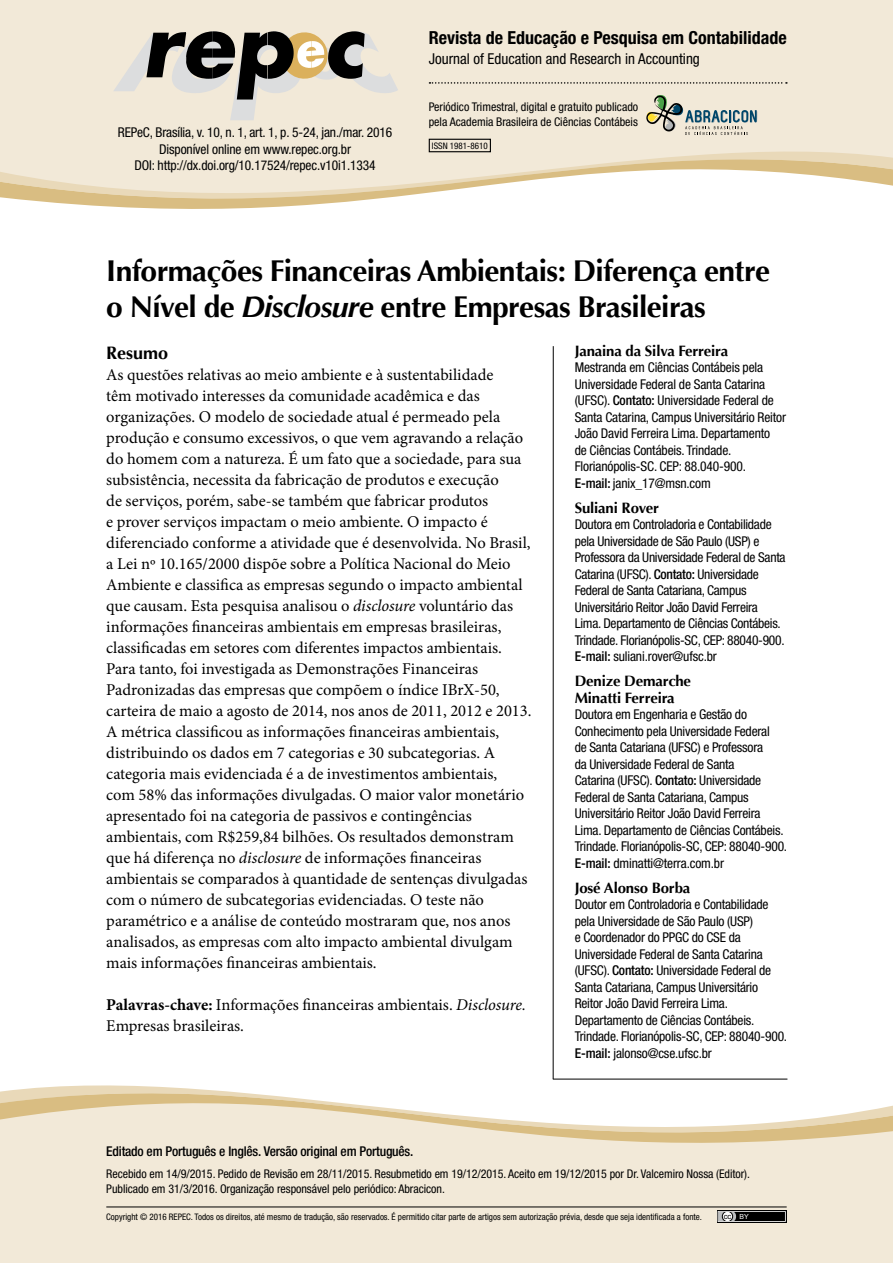
<style>
.page{position:relative;width:893px;height:1263px;background:#fff}
.page>*{position:absolute;margin:0;border:0;box-sizing:border-box;transform-origin:0 0}
.t1{font:700 30px/36px "Optima";letter-spacing:-.02em;color:#000}
.t2{font:700 condensed 18px "Helvetica Neue LT Std";color:#000}
.t3{font:700 18px "Optima";color:#000}
.t4{font:16.5px/21px "Minion Pro";color:#000}
.t5{font:700 15px/16.5px "Optima";letter-spacing:-.01em;color:#000}
.t6{font:condensed 15px "Helvetica Neue LT Std";color:#000}
.t7{font:condensed 13.5px/16.5px "Helvetica Neue LT Std";letter-spacing:-.015em;color:#000}
.t8{font:500 condensed 13.5px "Helvetica Neue LT Std";letter-spacing:-.015em;color:#000}
.t9{font:condensed 12px/15px "Helvetica Neue LT Std";letter-spacing:-.005em;color:#000}
.t10{font:condensed 9px "Helvetica Neue LT Std";color:#000}
.t11{font:7.5px "Arial";color:#000}
.s1{font-style:italic}
.s2{font-weight:500}
.s3{font-weight:700}
.s4{font-size:7.05px;color:#fff}
</style>
<div class="page">
<div style="left:0;top:0;width:893px;height:125px;background:#f2e9d8"></div>
<div style="left:0;top:1179px;width:893px;height:84px;background:#f2e9d8"></div>
<svg style="left:0;top:127px;width:893px;height:82px;fill:#f2e9d8"></svg>
<svg style="left:0;top:1060px;width:893px;height:119px;fill:#f2e9d8"></svg>
<hr style="left:106px;top:1206px;width:681px;height:1px;background:#000">
<div style="left:717px;top:1210px;width:70px;height:13px;background:#000"></div>
<svg style="left:718px;top:1211px;width:68px;height:11px"></svg>
<svg style="left:429px;top:82px;width:358px;height:2px"></svg>
<svg style="left:113px;top:30px;width:285px;height:90px;background:#b7b1a5"></svg>
<div style="left:429px;top:139px;width:62px;height:13px;border:1px solid #000"></div>
<svg style="left:644px;top:92px;width:114px;height:43px;background:#c3c4b7"></svg>
<hr style="left:553px;top:346px;width:1px;height:733px;background:#000">
<hr style="left:553px;top:1079px;width:234px;height:1px;background:#000">
<p class="t7" style="left:118px;top:124px;width:276px;text-align:center">REPeC, Brasília, v. 10, n. 1, art. 1, p. 5-24, jan./mar. 2016<br>Disponível online em www.repec.org.br<br>DOI: http://dx.doi.org/10.17524/repec.v10i1.1334</p>
<p class="t2" style="left:429px;top:27px;width:359px">Revista de Educação e Pesquisa em Contabilidade</p>
<p class="t6" style="left:429px;top:50px;width:273px">Journal of Education and Research in Accounting</p>
<p class="t9" style="left:429px;top:99px;width:211px">Periódico Trimestral, digital e gratuito publicado pela Academia Brasileira de Ciências Contábeis</p>
<p class="t10" style="left:432px;top:140px;width:57px">ISSN 1981-8610</p>
<h1 class="t1" style="left:106px;top:253px;width:665px">Informações Financeiras Ambientais: Diferença entre o Nível de <span class="s1">Disclosure</span> entre Empresas Brasileiras</h1>
<p class="t5" style="left:575px;top:343px;width:155px">Janaina da Silva Ferreira</p>
<p class="t7" style="left:575px;top:359px;width:213px">Mestranda em Ciências Contábeis pela Universidade Federal de Santa Catarina (UFSC). <span class="s2">Contato:</span> Universidade Federal de Santa Catarina, Campus Universitário Reitor João David Ferreira Lima. Departamento<br>de Ciências Contábeis. Trindade.<br>Florianópolis‑SC. CEP: 88.040-900.<br><span class="s2">E-mail:</span> janix_17@msn.com</p>
<p class="t5" style="left:575px;top:500px;width:86px">Suliani Rover</p>
<p class="t7" style="left:575px;top:516px;width:212px">Doutora em Controladoria e Contabilidade pela Universidade de São Paulo (USP) e Professora da Universidade Federal de Santa Catarina (UFSC). <span class="s2">Contato:</span> Universidade Federal de Santa Catariana, Campus Universitário Reitor João David Ferreira Lima. Departamento de Ciências Contábeis.<br>Trindade. Florianópolis-SC, CEP: 88040-900.<br><span class="s2">E-mail:</span> suliani.rover@ufsc.br</p>
<p class="t5" style="left:575px;top:673px;width:118px">Denize Demarche<br>Minatti Ferreira</p>
<p class="t7" style="left:575px;top:706px;width:214px">Doutora em Engenharia e Gestão do Conhecimento pela Universidade Federal<br>de Santa Catariana (UFSC) e Professora<br>da Universidade Federal de Santa<br>Catarina (UFSC). <span class="s2">Contato:</span> Universidade Federal de Santa Catariana, Campus Universitário Reitor João David Ferreira Lima. Departamento de Ciências Contábeis.<br>Trindade. Florianópolis-SC, CEP: 88040-900.<br><span class="s2">E-mail:</span> dminatti@terra.com.br</p>
<p class="t5" style="left:575px;top:880px;width:117px">José Alonso Borba</p>
<p class="t7" style="left:575px;top:896px;width:214px">Doutor em Controladoria e Contabilidade pela Universidade de São Paulo (USP)<br>e Coordenador do PPGC do CSE da Universidade Federal de Santa Catarina (UFSC). <span class="s2">Contato:</span> Universidade Federal de Santa Catariana, Campus Universitário Reitor João David Ferreira Lima.<br>Departamento de Ciências Contábeis.<br>Trindade. Florianópolis-SC, CEP: 88040-900.<br><span class="s2">E-mail:</span> jalonso@cse.ufsc.br</p>
<p class="t3" style="left:106px;top:342px;width:64px">Resumo</p>
<p class="t4" style="left:106px;top:364px;width:427px">As questões relativas ao meio ambiente e à sustentabilidade<br>têm motivado interesses da comunidade acadêmica e das organizações. O modelo de sociedade atual é permeado pela produção e consumo excessivos, o que vem agravando a relação do homem com a natureza. É um fato que a sociedade, para sua subsistência, necessita da fabricação de produtos e execução<br>de serviços, porém, sabe-se também que fabricar produtos<br>e prover serviços impactam o meio ambiente. O impacto é diferenciado conforme a atividade que é desenvolvida. No Brasil, a Lei nº 10.165/2000 dispõe sobre a Política Nacional do Meio Ambiente e classifica as empresas segundo o impacto ambiental que causam. Esta pesquisa analisou o <span class="s1">disclosure</span> voluntário das informações financeiras ambientais em empresas brasileiras, classificadas em setores com diferentes impactos ambientais.<br>Para tanto, foi investigada as Demonstrações Financeiras Padronizadas das empresas que compõem o índice IBrX-50, carteira de maio a agosto de 2014, nos anos de 2011, 2012 e 2013.<br>A métrica classificou as informações financeiras ambientais, distribuindo os dados em 7 categorias e 30 subcategorias. A categoria mais evidenciada é a de investimentos ambientais,<br>com 58% das informações divulgadas. O maior valor monetário apresentado foi na categoria de passivos e contingências ambientais, com R$259,84 bilhões. Os resultados demonstram que há diferença no <span class="s1">disclosure</span> de informações financeiras ambientais se comparados à quantidade de sentenças divulgadas com o número de subcategorias evidenciadas. O teste não paramétrico e a análise de conteúdo mostraram que, nos anos analisados, as empresas com alto impacto ambiental divulgam mais informações financeiras ambientais.</p>
<p class="t4" style="left:106px;top:994px;width:421px"><span class="s3">Palavras-chave:</span> Informações financeiras ambientais. <span class="s1">Disclosure.<br></span>Empresas brasileiras.</p>
<p class="t8" style="left:106px;top:1143px;width:309px">Editado em Português e Inglês. Versão original em Português.</p>
<p class="t9" style="left:106px;top:1166px;width:645px">Recebido em 14/9/2015. Pedido de Revisão em 28/11/2015. Resubmetido em 19/12/2015. Aceito em 19/12/2015 por Dr. Valcemiro Nossa (Editor).<br>Publicado em 31/3/2016. Organização responsável pelo periódico: Abracicon.</p>
<p class="t10" style="left:106px;top:1212px;width:597px">Copyright © 2016 REPEC. Todos os direitos, até mesmo de tradução, são reservados. É permitido citar parte de artigos sem autorização prévia, desde que seja identificada a fonte.</p>
<p class="t11" style="left:724px;top:1211px;width:27px">cc <span class="s4">BY</span></p>
</div>
